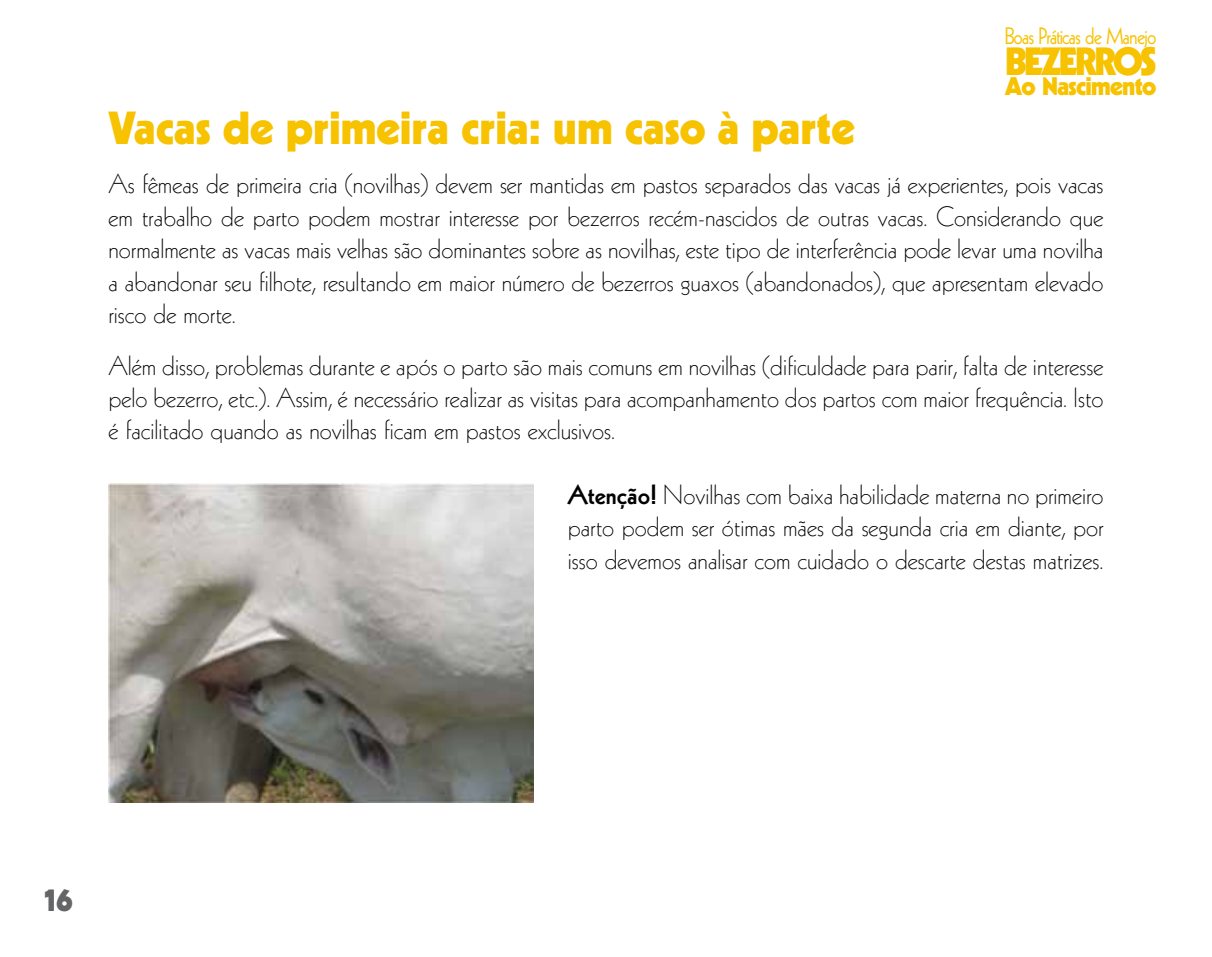
<style>
.page{position:relative;width:1212px;height:957px;background:#fff}
.page>*{position:absolute;margin:0;border:0;box-sizing:border-box;transform-origin:0 0}
.t1{font:900 45px "Kabel";color:#f7c200}
.t2{font:900 38.25px "Kabel";letter-spacing:-.075em;color:#f7c200}
.t3{font:900 31.5px "Kabel";color:#646567}
.t4{font:300 27px/32.4px "Kabel";color:#000;text-align:justify}
.t5{font:900 24.75px "Kabel";letter-spacing:-.03em;color:#f7c200}
.t6{font:23.18px "Kabel";letter-spacing:-.04em;color:#f7c200;scale:.88 1}
.s1{font-weight:800}
</style>
<div class="page">
<img style="left:108px;top:484px;width:425px;height:319px">
<p class="t6" style="left:1005px;top:22px;width:174px">Boas Práticas de Manejo</p>
<h2 class="t2" style="left:1005px;top:37px;width:153px">BEZERROS</h2>
<p class="t5" style="left:1005px;top:70px;width:153px">Ao Nascimento</p>
<h1 class="t1" style="left:108px;top:100px;width:748px">Vacas de primeira cria: um caso à parte</h1>
<p class="t4" style="left:108px;top:168px;width:996px">As fêmeas de primeira cria (novilhas) devem ser mantidas em pastos separados das vacas já experientes, pois vacas em trabalho de parto podem mostrar interesse por bezerros recém-nascidos de outras vacas. Considerando que normalmente as vacas mais velhas são dominantes sobre as novilhas, este tipo de interferência pode levar uma novilha a abandonar seu filhote, resultando em maior número de bezerros guaxos (abandonados), que apresentam elevado risco de morte.</p>
<p class="t4" style="left:108px;top:349px;width:996px">Além disso, problemas durante e após o parto são mais comuns em novilhas (dificuldade para parir, falta de interesse pelo bezerro, etc.). Assim, é necessário realizar as visitas para acompanhamento dos partos com maior frequência. Isto é facilitado quando as novilhas ficam em pastos exclusivos.</p>
<p class="t4" style="left:568px;top:479px;width:537px"><span class="s1">Atenção!</span> Novilhas com baixa habilidade materna no primeiro parto podem ser ótimas mães da segunda cria em diante, por isso devemos analisar com cuidado o descarte destas matrizes.</p>
<p class="t3" style="left:45px;top:880px;width:29px">16</p>
</div>
